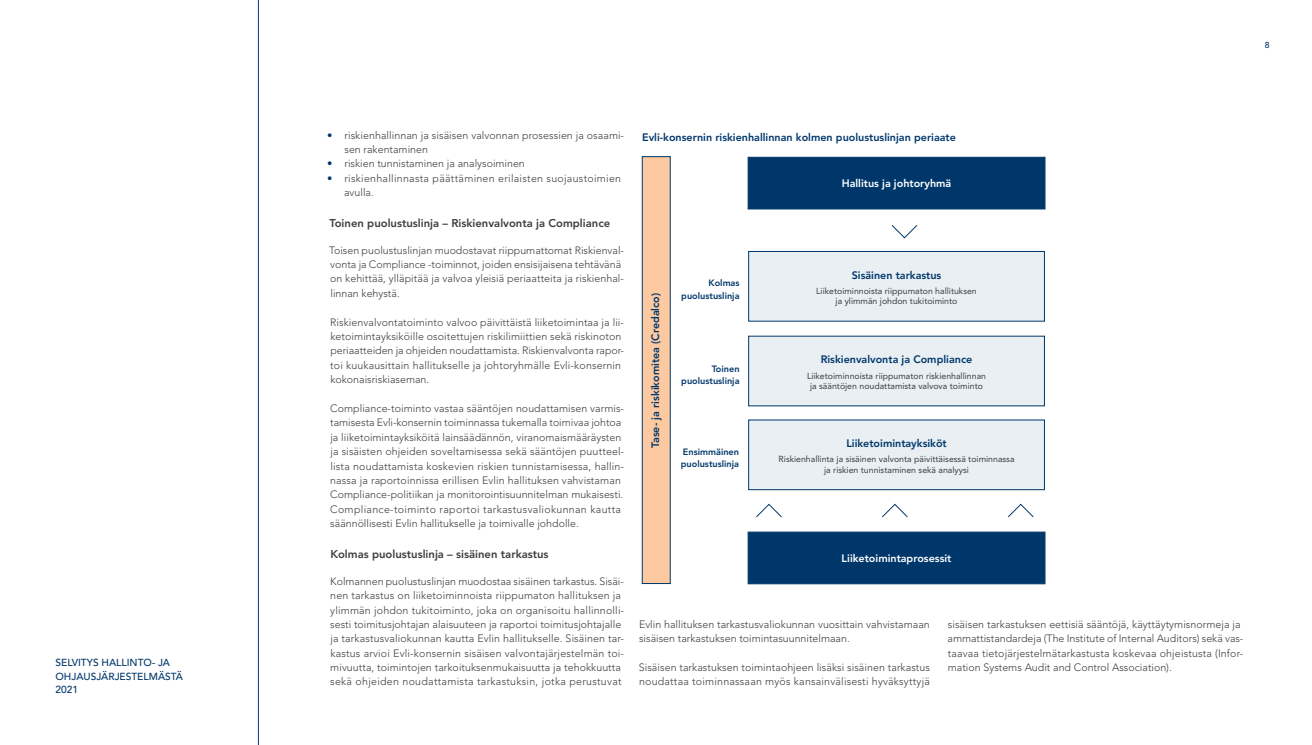
<style>
.page{position:relative;width:1312px;height:745px;background:#fff}
.page>*{position:absolute;margin:0;border:0;box-sizing:border-box;transform-origin:0 0}
.t1{font:800 11.25px "Avenir LT Std";color:#3e3e3f}
.t2{font:800 10.75px "Avenir LT Std";color:#00376b}
.t3{font:800 10.75px "Avenir LT Std";color:#fff}
.leipis_FI{font:300 10.62px/14.4px "Avenir LT Std";letter-spacing:.005em;color:#3e3e3f}
.leipis_lista_1{font:300 10.62px/14.4px "Avenir LT Std";letter-spacing:.005em;color:#3e3e3f}
.leipis_lista_1-2{font:300 10.62px/14.4px "Avenir LT Std";letter-spacing:.025em;color:#3e3e3f}
.t4{font:500 10.12px/13.2px "Avenir LT Std";color:#00376b}
.t5{font:800 9.12px/12.5px "Avenir LT Std";color:#00376b;text-align:right}
.t6{font:8.75px/10.2px "Avenir LT Std";color:#3e3e3f;text-align:center}
.t7{font:500 8.75px "Avenir LT Std";color:#00376b}
.s1{font-weight:800;color:#00376b}
</style>
<div class="page">
<div style="left:747px;top:157px;width:298px;height:52px;background:#00376b;border:1px solid #00376b"></div>
<div style="left:642px;top:156px;width:28px;height:427px;background:#fcc9a1;border:1px solid #00376b"></div>
<div style="left:748px;top:251px;width:296px;height:70px;background:#e9eff3;border:1px solid #00376b"></div>
<div style="left:748px;top:336px;width:296px;height:70px;background:#e9eff3"></div>
<div style="left:748px;top:419px;width:296px;height:70px;background:#e9eff3"></div>
<svg style="left:891px;top:225px;width:26px;height:13px"></svg>
<svg style="left:756px;top:503px;width:26px;height:14px"></svg>
<svg style="left:882px;top:503px;width:26px;height:14px"></svg>
<svg style="left:1008px;top:503px;width:25px;height:14px"></svg>
<div style="left:747px;top:531px;width:298px;height:52px;background:#00376b;border:1px solid #00376b"></div>
<hr style="left:258px;top:0;width:1px;height:744px;background:#00376b">
<p class="t4" style="left:55px;top:656px;width:129px">SELVITYS HALLINTO- JA<br>OHJAUSJÄRJESTELMÄSTÄ<br>2021</p>
<p class="t7" style="left:1264px;top:40px;width:6px">8</p>
<p class="leipis_lista_1" style="left:344px;top:128px;width:281px;text-indent:-17px"><span class="s1">•</span> riskienhallinnan ja sisäisen valvonnan prosessien ja osaami&shy;sen rakentaminen</p>
<p class="leipis_lista_1" style="left:327px;top:156px;width:199px"><span class="s1">•</span> riskien tunnistaminen ja analysoiminen</p>
<p class="leipis_lista_1-2" style="left:344px;top:171px;width:278px;text-indent:-17px"><span class="s1">•</span> riskienhallinnasta päättäminen erilaisten suojaustoimien avulla.</p>
<h4 class="t1" style="left:329px;top:217px;width:282px">Toinen puolustuslinja – Riskienvalvonta ja Compliance</h4>
<p class="leipis_FI" style="left:329px;top:243px;width:296px">Toisen puolustuslinjan muodostavat riippumattomat Riskienval&shy;vonta ja Compliance -toiminnot, joiden ensisijaisena tehtävänä on kehittää, ylläpitää ja valvoa yleisiä periaatteita ja riskienhal&shy;linnan kehystä.</p>
<p class="leipis_FI" style="left:330px;top:314px;width:295px">Riskienvalvontatoiminto valvoo päivittäistä liiketoimintaa ja lii&shy;ketoimintayksiköille osoitettujen riskilimiittien sekä riskinoton periaatteiden ja ohjeiden noudattamista. Riskienvalvonta rapor&shy;toi kuukausittain hallitukselle ja johtoryhmälle Evli-konsernin kokonaisriskiaseman.</p>
<p class="leipis_FI" style="left:330px;top:401px;width:295px">Compliance-toiminto vastaa sääntöjen noudattamisen varmis&shy;tamisesta Evli-konsernin toiminnassa tukemalla toimivaa johtoa ja liiketoimintayksiköitä lainsäädännön, viranomaismääräysten ja sisäisten ohjeiden soveltamisessa sekä sääntöjen puutteel&shy;lista noudattamista koskevien riskien tunnistamisessa, hallin&shy;nassa ja raportoinnissa erillisen Evlin hallituksen vahvistaman Compliance-politiikan ja monitorointisuunnitelman mukaisesti.<br>Compliance-toiminto raportoi tarkastusvaliokunnan kautta säännöllisesti Evlin hallitukselle ja toimivalle johdolle.</p>
<h4 class="t1" style="left:330px;top:547px;width:220px">Kolmas puolustuslinja – sisäinen tarkastus</h4>
<p class="leipis_FI" style="left:330px;top:573px;width:295px">Kolmannen puolustuslinjan muodostaa sisäinen tarkastus. Sisäi&shy;nen tarkastus on liiketoiminnoista riippumaton hallituksen ja ylimmän johdon tukitoiminto, joka on organisoitu hallinnolli&shy;sesti toimitusjohtajan alaisuuteen ja raportoi toimitusjohtajalle ja tarkastusvaliokunnan kautta Evlin hallitukselle. Sisäinen tar&shy;kastus arvioi Evli-konsernin sisäisen valvontajärjestelmän toi&shy;mivuutta, toimintojen tarkoituksenmukaisuutta ja tehokkuutta sekä ohjeiden noudattamista tarkastuksin, jotka perustuvat</p>
<p class="t2" style="left:642px;top:131px;width:315px">Evli-konsernin riskienhallinnan kolmen puolustuslinjan periaate</p>
<p class="t2" style="left:648px;top:448px;width:157px;rotate:-90deg">Tase- ja riskikomitea (Credalco)</p>
<p class="t5" style="left:681px;top:276px;width:60px">Kolmas puolustuslinja</p>
<p class="t5" style="left:681px;top:362px;width:60px">Toinen puolustuslinja</p>
<p class="t5" style="left:680px;top:445px;width:60px;text-align:left">Ensimmäinen puolustuslinja</p>
<p class="t3" style="left:841px;top:177px;width:111px">Hallitus ja johtoryhmä</p>
<p class="t2" style="left:851px;top:268px;width:91px">Sisäinen tarkastus</p>
<p class="t6" style="left:816px;top:286px;width:162px">Liiketoiminnoista riippumaton hallituksen ja ylimmän johdon tukitoiminto</p>
<p class="t2" style="left:820px;top:353px;width:153px">Riskienvalvonta ja Compliance</p>
<p class="t6" style="left:806px;top:370px;width:180px">Liiketoiminnoista riippumaton riskienhallinnan ja sääntöjen noudattamista valvova toiminto</p>
<p class="t2" style="left:846px;top:436px;width:102px">Liiketoimintayksiköt</p>
<p class="t6" style="left:778px;top:454px;width:237px">Riskienhallinta ja sisäinen valvonta päivittäisessä toiminnassa ja riskien tunnistaminen sekä analyysi</p>
<p class="t3" style="left:841px;top:551px;width:111px">Liiketoimintaprosessit</p>
<p class="leipis_FI" style="left:639px;top:616px;width:292px">Evlin hallituksen tarkastusvaliokunnan vuosittain vahvistamaan sisäisen tarkastuksen toimintasuunnitelmaan.</p>
<p class="leipis_FI" style="left:638px;top:659px;width:292px">Sisäisen tarkastuksen toimintaohjeen lisäksi sisäinen tarkastus noudattaa toiminnassaan myös kansainvälisesti hyväksyttyjä</p>
<p class="leipis_FI" style="left:947px;top:616px;width:297px">sisäisen tarkastuksen eettisiä sääntöjä, käyttäytymisnormeja ja ammattistandardeja (The Institute of Internal Auditors) sekä vas&shy;taavaa tietojärjestelmätarkastusta koskevaa ohjeistusta (Infor&shy;mation Systems Audit and Control Association).</p>
</div>
